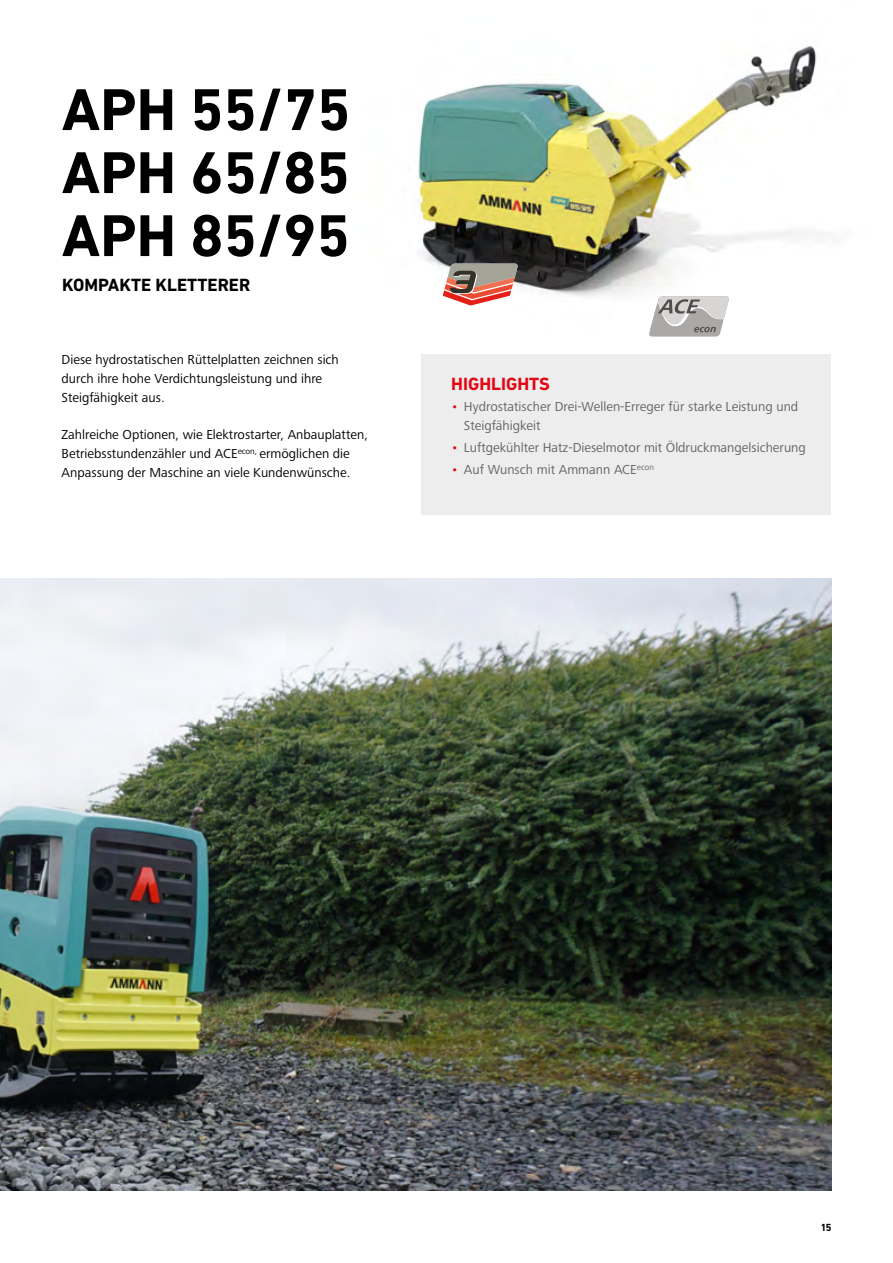
<style>
.page{position:relative;width:893px;height:1263px;background:#fff}
.page>*{position:absolute;margin:0;border:0;box-sizing:border-box;transform-origin:0 0}
.t1{font:700 60px/63px "DIN Next LT Pro";color:#000;text-align:justify}
.t2{font:700 18px "DIN Next LT Pro";color:#000}
.t3{font:700 18px "DIN Next LT Pro";color:#e30613}
.t4{font:13.5px/18.8px "Frutiger Next LTW1 G";color:#000}
.t5{font:13.5px/18.8px "Frutiger Next LTW1 G";color:#646363}
.t6{font:700 10.5px "DIN Next LT Pro";color:#000}
.s1{color:#e30613}
</style>
<div class="page">
<img style="left:0;top:579px;width:831px;height:612px">
<img style="left:417px;top:46px;width:409px;height:251px">
<svg style="left:443px;top:264px;width:75px;height:42px"></svg>
<svg style="left:649px;top:296px;width:80px;height:41px;background:#bebcbc"></svg>
<div style="left:421px;top:355px;width:410px;height:160px;background:#ededed"></div>
<h1 class="t1" style="left:62px;top:78px;width:290px">APH 55/75<br>APH 65/85<br>APH 85/95</h1>
<h2 class="t2" style="left:62px;top:274px;width:190px">KOMPAKTE KLETTERER</h2>
<p class="t4" style="left:62px;top:351px;width:279px">Diese hydrostatischen Rüttelplatten zeichnen sich durch ihre hohe Verdichtungsleistung und ihre<br>Steigfähigkeit aus.</p>
<p class="t4" style="left:62px;top:426px;width:308px">Zahlreiche Optionen, wie Elektrostarter, Anbauplatten,<br>Betriebsstundenzähler und ACE<sup>econ,</sup> ermöglichen die<br>Anpassung der Maschine an viele Kundenwünsche.</p>
<h2 class="t3" style="left:451px;top:373px;width:100px">HIGHLIGHTS</h2>
<p class="t5" style="left:464px;top:398px;width:336px;text-indent:-13px"><span class="s1">•</span> Hydrostatischer Drei-Wellen-Erreger für starke Leistung und<br>Steigfähigkeit</p>
<p class="t5" style="left:451px;top:439px;width:356px"><span class="s1">•</span> Luftgekühlter Hatz-Dieselmotor mit Öldruckmangelsicherung</p>
<p class="t5" style="left:451px;top:461px;width:204px"><span class="s1">•</span> Auf Wunsch mit Ammann ACE<sup>econ</sup></p>
<p class="t6" style="left:821px;top:1221px;width:11px">15</p>
</div>
